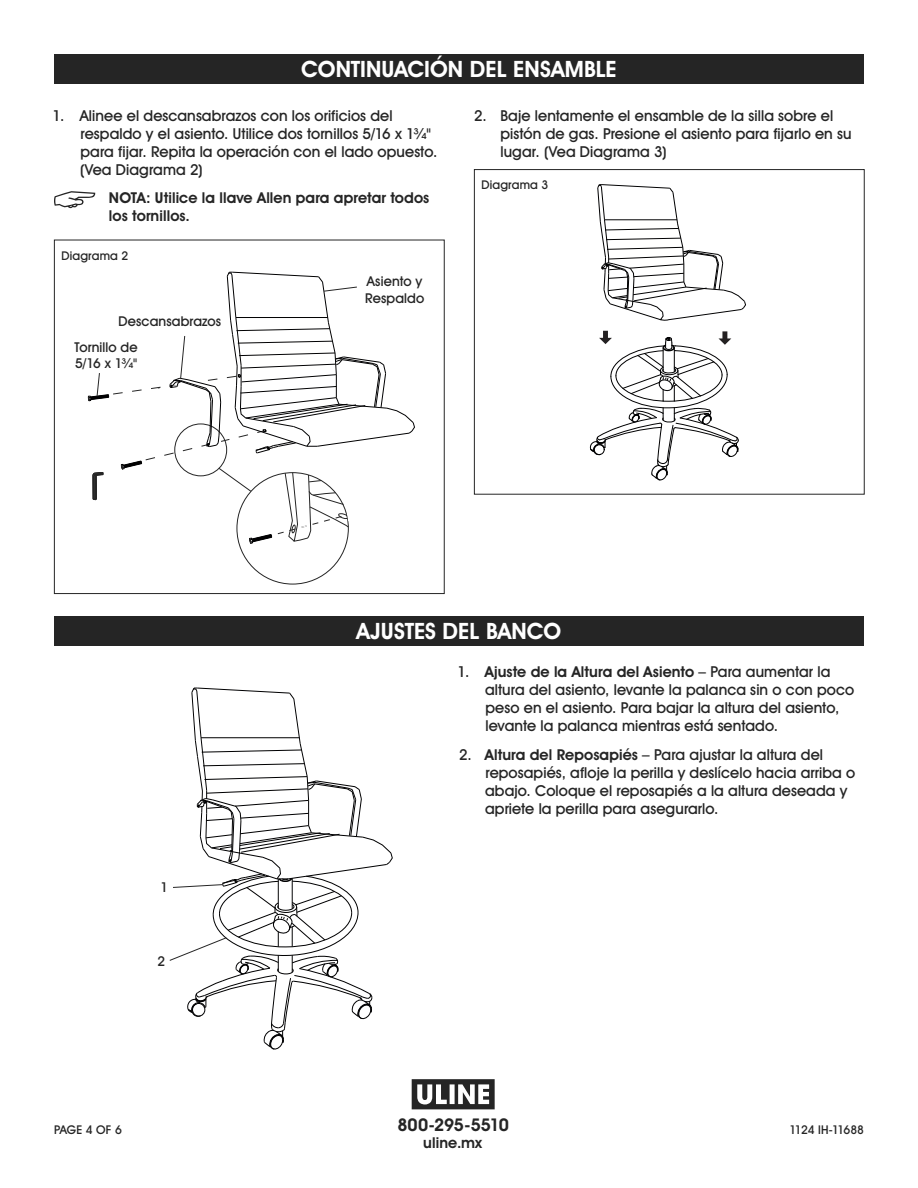
<style>
.page{position:relative;width:918px;height:1188px;background:#fff}
.page>*{position:absolute;margin:0;border:0;box-sizing:border-box;transform-origin:0 0}
.t1{font:700 22.5px "Uline Two Knine";letter-spacing:.005em;color:#fff}
.t2{font:700 17.55px "Uline Two Knine";letter-spacing:-.015em;color:#252525}
.t3{font:15px/18px "Uline Two Knine";letter-spacing:.005em;color:#252525}
.t4{font:700 15px/18px "Uline Two Knine";letter-spacing:.005em;color:#252525}
.t5{font:13.5px/16.2px "Uline Two Knine";letter-spacing:.01em;color:#252525}
.t6{font:12px "Uline Two Knine";letter-spacing:.015em;color:#252525}
.t7{font:12px "Uline Two Knine";letter-spacing:-.04em;color:#252525}
.s1{font-weight:700}
</style>
<div class="page">
<div style="left:54px;top:54px;width:810px;height:30px;background:#252525"></div>
<svg style="left:54px;top:191px;width:41px;height:17px"></svg>
<div style="left:54px;top:240px;width:391px;height:354px;border:1px solid #252525"></div>
<svg style="left:590px;top:331px;width:149px;height:150px"></svg>
<svg style="left:597px;top:184px;width:149px;height:137px"></svg>
<div style="left:474px;top:169px;width:391px;height:326px;border:1px solid #252525"></div>
<svg style="left:88px;top:272px;width:327px;height:275px"></svg>
<div style="left:54px;top:616px;width:810px;height:30px;background:#252525"></div>
<svg style="left:169px;top:687px;width:224px;height:363px"></svg>
<svg style="left:412px;top:1079px;width:83px;height:30px"></svg>
<h1 class="t1" style="left:301px;top:56px;width:317px">CONTINUACIÓN DEL ENSAMBLE</h1>
<p class="t3" style="left:80px;top:106px;width:359px;text-indent:-27px">1. Alinee el descansabrazos con los orificios del respaldo y el asiento. Utilice dos tornillos 5/16 x 1¾" para fijar. Repita la operación con el lado opuesto. (Vea Diagrama 2)</p>
<p class="t4" style="left:109px;top:189px;width:322px">NOTA: Utilice la llave Allen para apretar todos los tornillos.</p>
<p class="t3" style="left:501px;top:106px;width:353px;text-indent:-26px">2. Baje lentamente el ensamble de la silla sobre el pistón de gas. Presione el asiento para fijarlo en su lugar. (Vea Diagrama 3)</p>
<p class="t6" style="left:481px;top:178px;width:68px">Diagrama 3</p>
<p class="t6" style="left:61px;top:248px;width:68px">Diagrama 2</p>
<p class="t5" style="left:75px;top:307px;width:148px;line-height:26.5px;text-indent:44px">Descansabrazos<br>Tornillo de</p>
<p class="t5" style="left:75px;top:355px;width:63px">5/16 x 1¾"</p>
<p class="t5" style="left:161px;top:879px;width:9px">1</p>
<p class="t5" style="left:158px;top:953px;width:9px">2</p>
<p class="t5" style="left:365px;top:273px;width:61px">Asiento y<br>Respaldo</p>
<h1 class="t1" style="left:357px;top:618px;width:206px">AJUSTES DEL BANCO</h1>
<p class="t3" style="left:485px;top:662px;width:371px;text-indent:-27px">1. <span class="s1">Ajuste de la Altura del Asiento</span> – Para aumentar la altura del asiento, levante la palanca sin o con poco peso en el asiento. Para bajar la altura del asiento, levante la palanca mientras está sentado.</p>
<p class="t3" style="left:485px;top:745px;width:372px;text-indent:-26px">2. <span class="s1">Altura del Reposapiés</span> – Para ajustar la altura del reposapiés, afloje la perilla y deslícelo hacia arriba o abajo. Coloque el reposapiés a la altura deseada y apriete la perilla para asegurarlo.</p>
<p class="t2" style="left:397px;top:1114px;width:113px">800-295-5510</p>
<p class="t4" style="left:423px;top:1134px;width:60px">uline.mx</p>
<p class="t6" style="left:54px;top:1122px;width:69px">PAGE 4 OF 6</p>
<p class="t7" style="left:790px;top:1122px;width:76px">1124 IH-11688</p>
</div>
